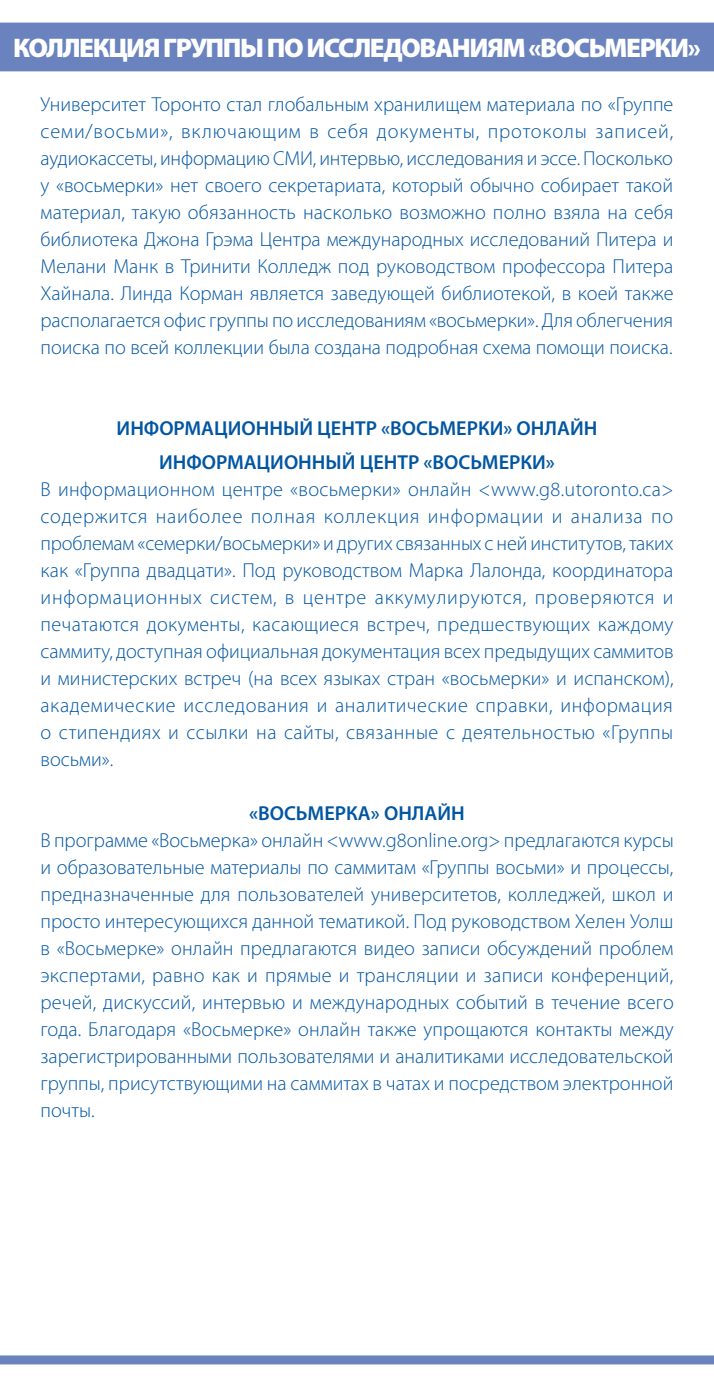
<style>
.page{position:relative;width:714px;height:1391px;background:#fff}
.page>*{position:absolute;margin:0;border:0;box-sizing:border-box;transform-origin:0 0}
.t1{font:900 27px "Myriad Pro";letter-spacing:-.055em;color:#fff}
.t2{font:300 20.25px/27px "Myriad Pro";color:#0155a2;text-align:justify}
.t3{font:600 20.25px/33.8px "Myriad Pro";color:#0155a2;text-align:center}
</style>
<div class="page">
<div style="left:0;top:23px;width:713px;height:48px;background:#6a83bf"></div>
<div style="left:0;top:1355px;width:713px;height:9px;background:#6a83bf"></div>
<h1 class="t1" style="left:13px;top:30px;width:689px">КОЛЛЕКЦИЯ ГРУППЫ ПО ИССЛЕДОВАНИЯМ «ВОСЬМЕРКИ»</h1>
<p class="t2" style="left:40px;top:90px;width:634px">Университет Торонто стал глобальным хранилищем материала по «Группе семи/восьми», включающим в себя документы, протоколы записей, аудиокассеты, информацию СМИ, интервью, исследования и эссе. Посколько у «восьмерки» нет своего секретариата, который обычно собирает такой материал, такую обязанность насколько возможно полно взяла на себя библиотека Джона Грэма Центра международных исследований Питера и Мелани Манк в Тринити Колледж под руководством профессора Питера Хайнала. Линда Корман является заведующей библиотекой, в коей также располагается офис группы по исследованиям «восьмерки». Для облегчения поиска по всей коллекции была создана подробная схема помощи поиска.</p>
<p class="t3" style="left:117px;top:410px;width:482px">ИНФОРМАЦИОННЫЙ ЦЕНТР «ВОСЬМЕРКИ» ОНЛАЙН<br>ИНФОРМАЦИОННЫЙ ЦЕНТР «ВОСЬМЕРКИ»</p>
<p class="t2" style="left:40px;top:475px;width:634px">В информационном центре «восьмерки» онлайн &lt;www.g8.utoronto.ca&gt; содержится наиболее полная коллекция информации и анализа по проблемам «семерки/восьмерки» и других связанных с ней институтов, таких как «Группа двадцати». Под руководством Марка Лалонда, координатора информационных систем, в центре аккумулируются, проверяются и печатаются документы, касающиеся встреч, предшествующих каждому саммиту, доступная официальная документация всех предыдущих саммитов и министерских встреч (на всех языках стран «восьмерки» и испанском), академические исследования и аналитические справки, информация о стипендиях и ссылки на сайты, связанные с деятельностью «Группы восьми».</p>
<p class="t3" style="left:249px;top:795px;width:217px">«ВОСЬМЕРКА» ОНЛАЙН</p>
<p class="t2" style="left:40px;top:826px;width:634px">В программе «Восьмерка» онлайн &lt;www.g8online.org&gt; предлагаются курсы и образовательные материалы по саммитам «Группы восьми» и процессы, предназначенные для пользователей университетов, колледжей, школ и просто интересующихся данной тематикой. Под руководством Хелен Уолш в «Восьмерке» онлайн предлагаются видео записи обсуждений проблем экспертами, равно как и прямые и трансляции и записи конференций, речей, дискуссий, интервью и международных событий в течение всего года. Благодаря «Восьмерке» онлайн также упрощаются контакты между зарегистрированными пользователями и аналитиками исследовательской группы, присутствующими на саммитах в чатах и посредством электронной почты.</p>
</div>
